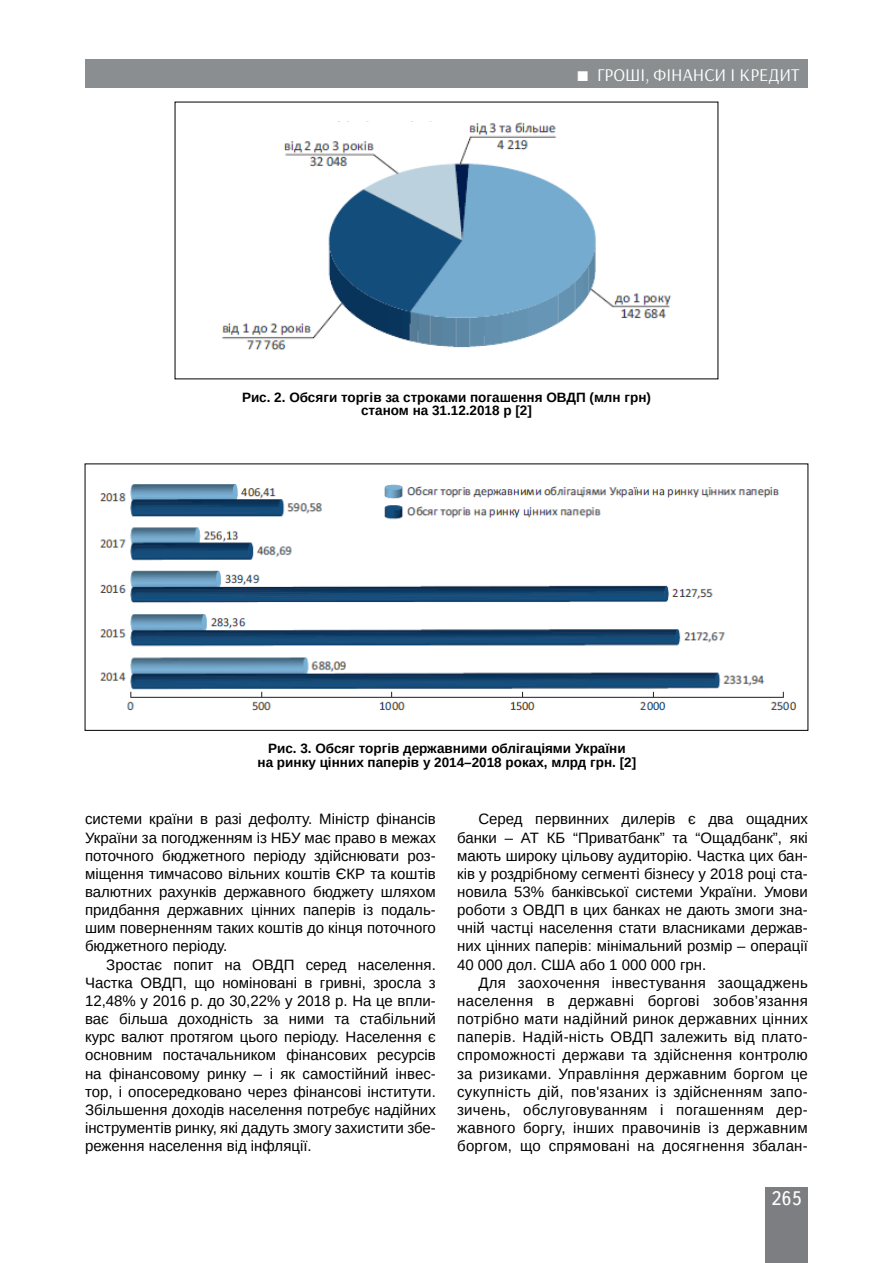
<style>
.page{position:relative;width:893px;height:1263px;background:#fff}
.page>*{position:absolute;margin:0;border:0;box-sizing:border-box;transform-origin:0 0}
.t1{font:19.5px "Ukrainian Text";color:#fff}
.t2{font:18px "Arsenal";color:#fff}
.t3{font:15px/18.1px "Arimo";color:#000;text-align:justify}
.t4{font:700 13.5px/13.5px "Arimo";color:#000;text-align:center}
</style>
<div class="page">
<div style="left:765px;top:1187px;width:43px;height:76px;background:#7d7e81"></div>
<div style="left:85px;top:60px;width:723px;height:28px;background:#8b8e90"></div>
<img style="left:222px;top:122px;width:450px;height:229px">
<img style="left:100px;top:484px;width:697px;height:227px">
<div style="left:85px;top:463px;width:723px;height:268px;border:1px solid #000"></div>
<p class="t2" style="left:597px;top:64px;width:204px">ГРОШІ, ФІНАНСИ І КРЕДИТ</p>
<p class="t4" style="left:242px;top:391px;width:410px">Рис. 2. Обсяги торгів за строками погашення ОВДП (млн грн) станом на 31.12.2018 р [2]</p>
<p class="t4" style="left:258px;top:742px;width:380px">Рис. 3. Обсяг торгів державними облігаціями України<br>на ринку цінних паперів у 2014–2018 роках, млрд грн. [2]</p>
<p class="t3" style="left:85px;top:810px;width:352px">системи країни в разі дефолту. Міністр фінансів України за погодженням із НБУ має право в межах поточного бюджетного періоду здійснювати роз&shy;міщення тимчасово вільних коштів ЄКР та коштів валютних рахунків державного бюджету шляхом придбання державних цінних паперів із подаль&shy;шим поверненням таких коштів до кінця поточного бюджетного періоду.</p>
<p class="t3" style="left:85px;top:955px;width:352px;text-indent:21px">Зростає попит на ОВДП серед населення.<br>Частка ОВДП, що номіновані в гривні, зросла з 12,48% у 2016 р. до 30,22% у 2018 р. На це впли&shy;ває більша доходність за ними та стабільний курс валют протягом цього періоду. Населення є основним постачальником фінансових ресурсів на фінансовому ринку – і як самостійний інвес&shy;тор, і опосередковано через фінансові інститути.<br>Збільшення доходів населення потребує надійних інструментів ринку, які дадуть змогу захистити збе&shy;реження населення від інфляції.</p>
<p class="t3" style="left:457px;top:810px;width:352px;text-indent:21px">Серед первинних дилерів є два ощадних банки – АТ КБ “Приватбанк” та “Ощадбанк”, які мають широку цільову аудиторію. Частка цих бан&shy;ків у роздрібному сегменті бізнесу у 2018 році ста&shy;новила 53% банківської системи України. Умови роботи з ОВДП в цих банках не дають змоги зна&shy;чній частці населення стати власниками держав&shy;них цінних паперів: мінімальний розмір – операції 40 000 дол. США або 1 000 000 грн.</p>
<p class="t3" style="left:457px;top:974px;width:352px;text-indent:21px">Для заохочення інвестування заощаджень населення в державні боргові зобов’язання потрібно мати надійний ринок державних цінних паперів. Надій-ність ОВДП залежить від плато&shy;спроможності держави та здійснення контролю за ризиками. Управління державним боргом це сукупність дій, пов'язаних із здійсненням запо&shy;зичень, обслуговуванням і погашенням дер&shy;жавного боргу, інших правочинів із державним боргом, що спрямовані на досягнення збалан-</p>
<h1 class="t1" style="left:771px;top:1188px;width:32px">265</h1>
</div>
